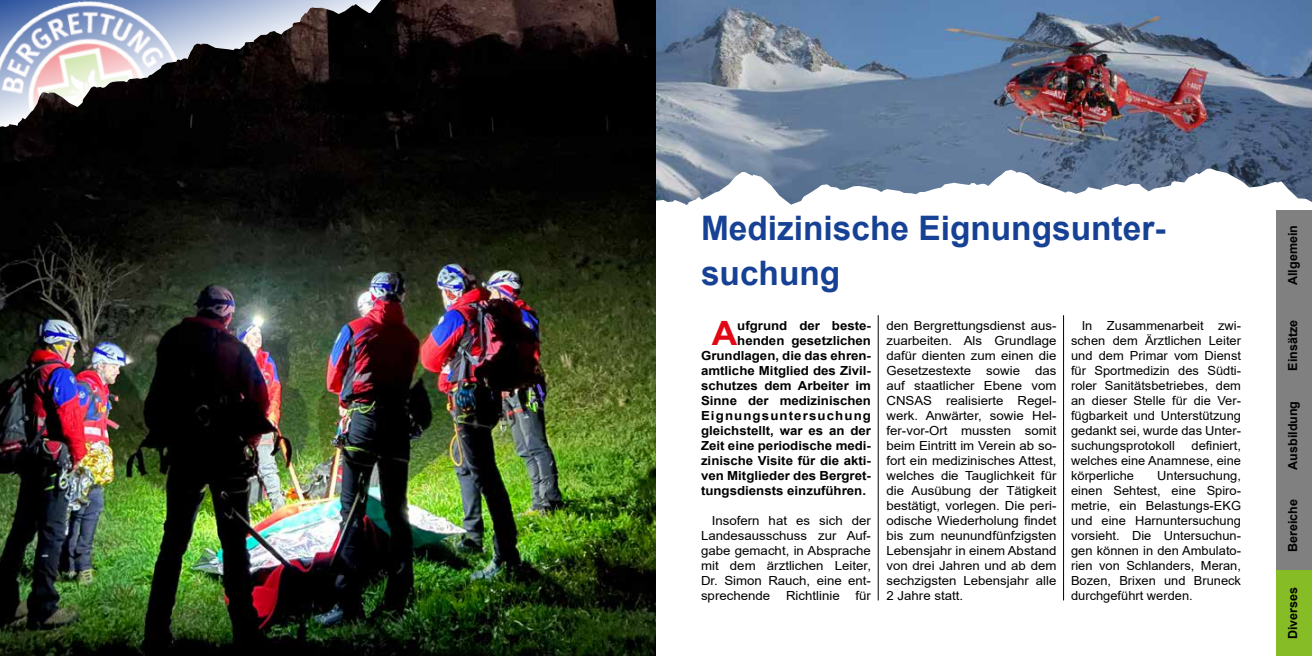
<style>
.page{position:relative;width:1312px;height:656px;background:#fff}
.page>*{position:absolute;margin:0;border:0;box-sizing:border-box;transform-origin:0 0}
.t1{font:700 33.75px/45px "Arial";color:#164194}
.t2{font:700 33.5px "Arial";color:#e20714;scale:1.06 1}
.t3{font:12.5px/15px "Arial";color:#000;text-align:justify;scale:1.06 1}
.t4{font:12.5px/15px "Arial";color:#000;text-align:justify}
.t5{font:700 12.5px "Arial";color:#000;scale:1.06 1}
.t6{font:700 12.5px "Arial";color:#000}
.t7{font:700 12.5px "Arial";letter-spacing:.085em;color:#000;scale:1.06 1}
</style>
<div class="page">
<div style="left:1276px;top:300px;width:35px;height:90px;background:#808080"></div>
<div style="left:1276px;top:210px;width:35px;height:90px;background:#808080"></div>
<div style="left:1276px;top:390px;width:35px;height:90px;background:#808080"></div>
<div style="left:1276px;top:480px;width:35px;height:90px;background:#808080"></div>
<div style="left:1276px;top:570px;width:35px;height:86px;background:#86bc25"></div>
<img style="left:0;top:0;width:656px;height:656px">
<hr style="left:877px;top:315px;width:1px;height:285px;background:#000">
<hr style="left:1062px;top:315px;width:1px;height:285px;background:#000">
<img style="left:656px;top:0;width:655px;height:205px">
<h1 class="t1" style="left:701px;top:206px;width:466px">Medizinische Eignungsunter&shy;suchung</h1>
<h2 class="t2" style="left:711px;top:310px;width:26px">A</h2>
<p class="t5" style="left:737px;top:317px;width:128px">ufgrund der beste-</p>
<p class="t3" style="left:886px;top:318px;width:162px">den Bergrettungsdienst aus&shy;zuarbeiten. Als Grundlage dafür dienten zum einen die Gesetzestexte sowie das auf staatlicher Ebene vom CNSAS realisierte Regel&shy;werk. Anwärter, sowie Hel&shy;fer-vor-Ort mussten somit beim Eintritt im Verein ab so&shy;fort ein medizinisches Attest, welches die Tauglichkeit für die Ausübung der Tätigkeit bestätigt, vorlegen. Die peri&shy;odische Wiederholung findet bis zum neunundfünfzigsten Lebensjahr in einem Abstand von drei Jahren und ab dem sechzigsten Lebensjahr alle 2 Jahre statt.</p>
<p class="t4" style="left:1070px;top:318px;width:171px;text-indent:11px">In Zusammenarbeit zwi&shy;schen dem Ärztlichen Leiter und dem Primar vom Dienst für Sportmedizin des Südti&shy;roler Sanitätsbetriebes, dem an dieser Stelle für die Ver&shy;fügbarkeit und Unterstützung gedankt sei, wurde das Unter&shy;suchungsprotokoll</p>
<p class="t5" style="left:737px;top:332px;width:128px">henden gesetzlichen</p>
<p class="t5" style="left:701px;top:347px;width:162px">Grundlagen, die das ehren-</p>
<p class="t5" style="left:701px;top:362px;width:162px">amtliche Mitglied des Zivil-</p>
<p class="t5" style="left:701px;top:377px;width:162px">schutzes dem Arbeiter im</p>
<p class="t5" style="left:701px;top:392px;width:162px">Sinne der medizinischen</p>
<p class="t7" style="left:701px;top:407px;width:162px">Eignungsuntersuchung</p>
<p class="t5" style="left:701px;top:422px;width:162px">gleichstellt, war es an der</p>
<p class="t5" style="left:701px;top:437px;width:162px">Zeit eine periodische medi-</p>
<p class="t5" style="left:701px;top:452px;width:162px">zinische Visite für die akti-</p>
<p class="t5" style="left:701px;top:467px;width:162px">ven Mitglieder des Bergret-</p>
<p class="t5" style="left:701px;top:482px;width:157px">tungsdiensts einzuführen.</p>
<p class="t3" style="left:701px;top:513px;width:162px;text-indent:11px">Insofern hat es sich der Landesausschuss zur Auf&shy;gabe gemacht, in Absprache mit dem ärztlichen Leiter, Dr. Simon Rauch, eine ent&shy;sprechende</p>
<p class="t4" style="left:1070px;top:438px;width:171px;text-indent:120px">definiert, welches eine Anamnese, eine körperliche</p>
<p class="t4" style="left:1070px;top:468px;width:171px;text-indent:86px">Untersuchung, einen Sehtest, eine Spiro&shy;metrie, ein Belastungs-EKG und eine Harnuntersuchung vorsieht. Die Untersuchun&shy;gen können in den Ambulato&shy;rien von Schlanders, Meran, Bozen, Brixen und Bruneck durchgeführt werden.</p>
<p class="t3" style="left:785px;top:588px;width:52px">Richtlinie</p>
<p class="t3" style="left:855px;top:588px;width:16px">für</p>
<p class="t6" style="left:1283px;top:285px;width:61px;rotate:-90deg">Allgemein</p>
<p class="t6" style="left:1283px;top:370px;width:52px;rotate:-90deg">Einsätze</p>
<p class="t6" style="left:1283px;top:469px;width:70px;rotate:-90deg">Ausbildung</p>
<p class="t6" style="left:1283px;top:551px;width:54px;rotate:-90deg">Bereiche</p>
<p class="t6" style="left:1283px;top:639px;width:54px;rotate:-90deg">Diverses</p>
</div>
